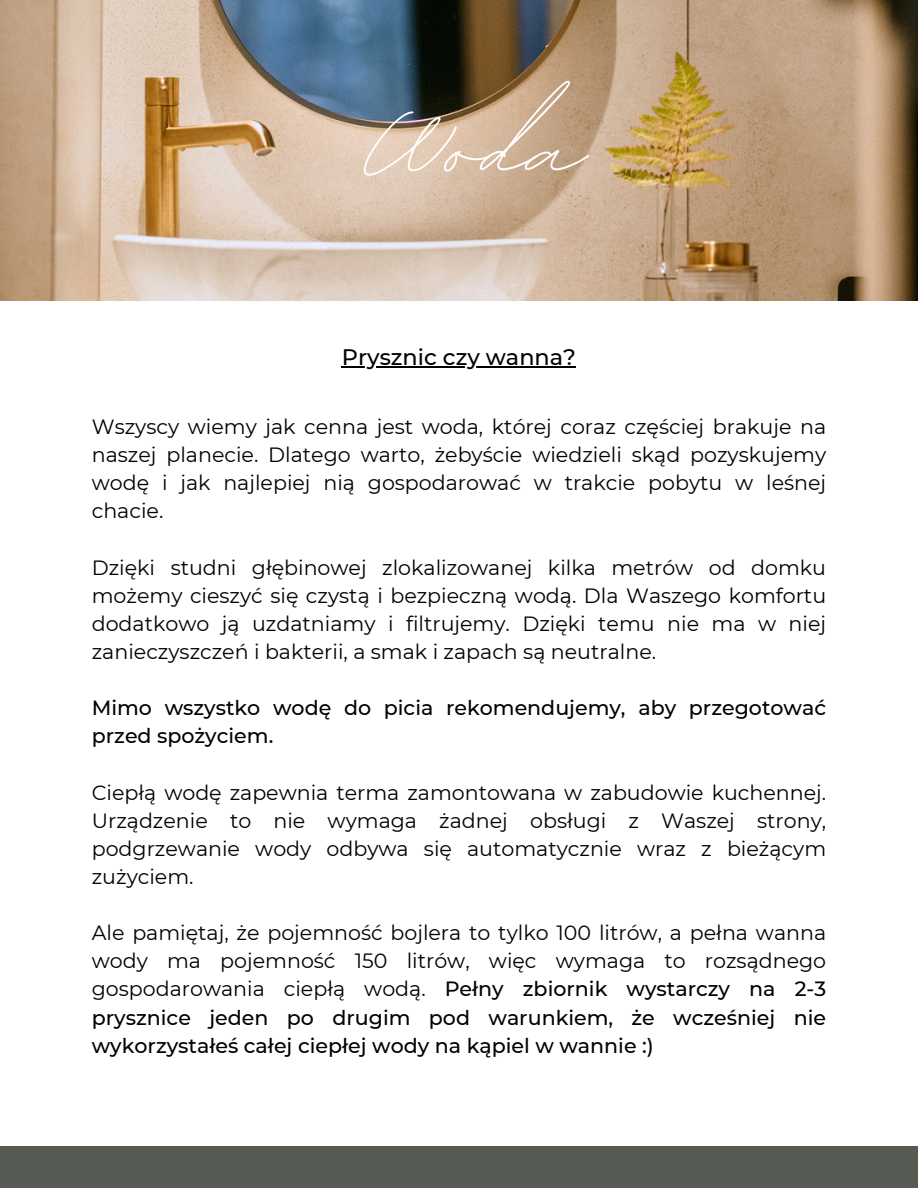
<style>
.page{position:relative;width:918px;height:1188px;background:#fff}
.page>*{position:absolute;margin:0;border:0;box-sizing:border-box;transform-origin:0 0}
.t1{font:174.3px "BD Script";color:#fff}
.t2{font:500 22.35px "Montserrat";color:#000}
.t3{font:20.55px/28.2px "Montserrat";color:#000;text-align:justify}
.t4{font:500 20.55px/28.2px "Montserrat";color:#000}
.s1{font-weight:500}
</style>
<div class="page">
<img style="left:0;top:0;width:918px;height:300px">
<div style="left:0;top:1147px;width:918px;height:41px;background:#555a52"></div>
<hr style="left:342px;top:366px;width:234px;height:1px;background:#000">
<p class="t1" style="left:361px;top:33px;width:225px">Woda</p>
<p class="t2" style="left:342px;top:343px;width:236px">Prysznic czy wanna?</p>
<p class="t3" style="left:92px;top:412px;width:736px">Wszyscy wiemy jak cenna jest woda, której coraz częściej brakuje na naszej planecie. Dlatego warto, żebyście wiedzieli skąd pozyskujemy wodę i jak najlepiej nią gospodarować w trakcie pobytu w leśnej chacie.</p>
<p class="t3" style="left:92px;top:553px;width:736px">Dzięki studni głębinowej zlokalizowanej kilka metrów od domku możemy cieszyć się czystą i bezpieczną wodą. Dla Waszego komfortu dodatkowo ją uzdatniamy i filtrujemy. Dzięki temu nie ma w niej zanieczyszczeń i bakterii, a smak i zapach są neutralne.</p>
<p class="t4" style="left:92px;top:694px;width:736px">Mimo wszystko wodę do picia rekomendujemy, aby przegotować przed spożyciem.</p>
<p class="t3" style="left:92px;top:778px;width:736px">Ciepłą wodę zapewnia terma zamontowana w zabudowie kuchennej.<br>Urządzenie to nie wymaga żadnej obsługi z Waszej strony, podgrzewanie wody odbywa się automatycznie wraz z bieżącym zużyciem.</p>
<p class="t3" style="left:92px;top:919px;width:736px">Ale pamiętaj, że pojemność bojlera to tylko 100 litrów, a pełna wanna wody ma pojemność 150 litrów, więc wymaga to rozsądnego gospodarowania ciepłą wodą. <span class="s1">Pełny zbiornik wystarczy na 2-3 prysznice jeden po drugim pod warunkiem, że wcześniej nie wykorzystałeś całej ciepłej wody na kąpiel w wannie :)</span></p>
</div>
